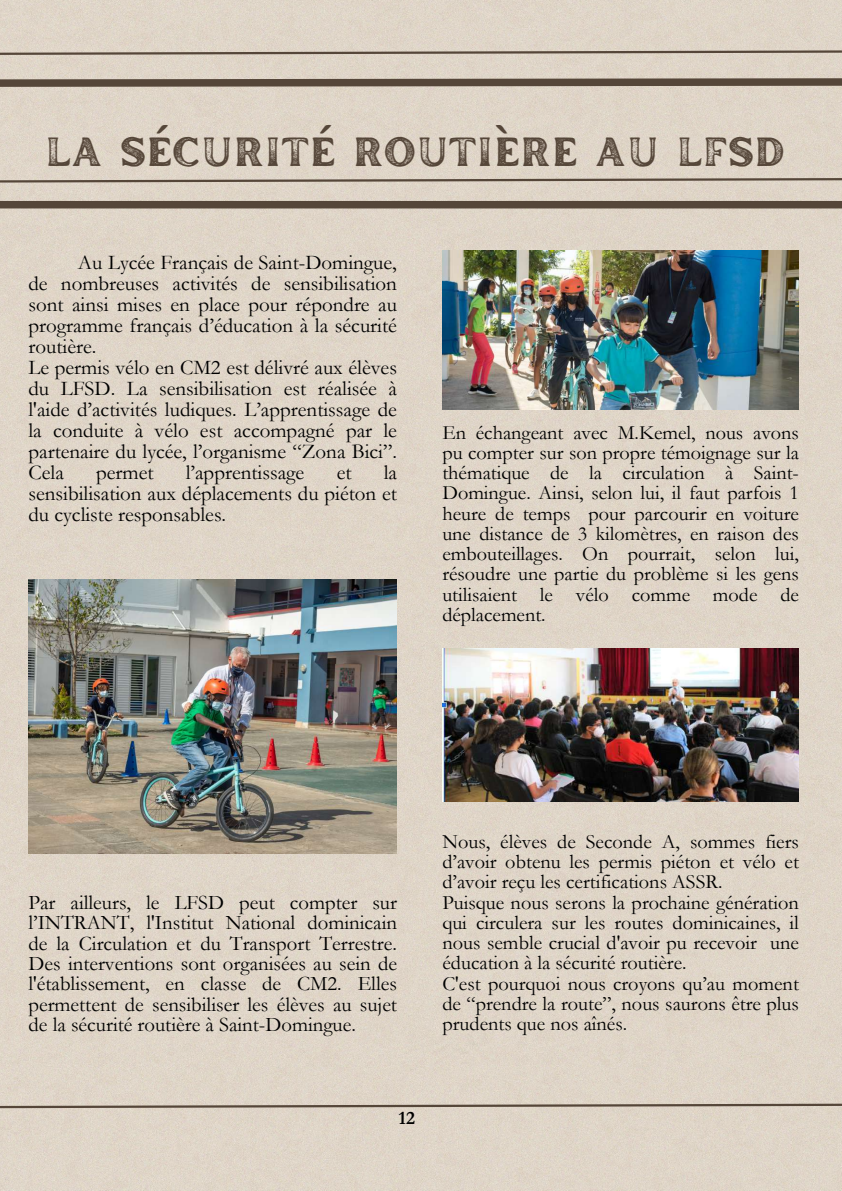
<style>
.page{position:relative;width:842px;height:1191px;background:#fff}
.page>*{position:absolute;margin:0;border:0;box-sizing:border-box;transform-origin:0 0}
.t1{font:40.7px "Inlander Texture";color:#554639}
.t2{font:21px/21px "Garamond";color:#000}
.t3{font:20.8px/20.2px "Garamond";color:#000;text-align:justify}
.t4{font:20.3px/20.2px "Garamond";color:#000;text-align:justify}
.t5{font:700 19px "Garamond";color:#000}
</style>
<div class="page">
<div style="left:0;top:0;width:842px;height:1190px;background:#dfd5c8"></div>
<svg style="left:0;top:74px;width:842px;height:17px;background:#a29588"></svg>
<div style="left:0;top:201px;width:842px;height:7px;background:#554639"></div>
<svg style="left:0;top:1102px;width:842px;height:7px;background:#b2a699"></svg>
<img style="left:28px;top:579px;width:369px;height:274px">
<img style="left:442px;top:251px;width:357px;height:159px">
<img style="left:442px;top:648px;width:357px;height:153px">
<svg style="left:0;top:49px;width:842px;height:7px;background:#b2a699"></svg>
<svg style="left:0;top:177px;width:842px;height:7px;background:#b2a699"></svg>
<h1 class="t1" style="left:45px;top:123px;width:741px">LA SÉCURITÉ ROUTIÈRE AU LFSD</h1>
<p class="t2" style="left:28px;top:252px;width:370px;text-indent:50px">Au Lycée Français de Saint-Domingue, de nombreuses activités de sensibilisation sont ainsi mises en place pour répondre au programme français d’éducation à la sécurité routière.<br>Le permis vélo en CM2 est délivré aux élèves du LFSD. La sensibilisation est réalisée à l'aide d’activités ludiques. L’apprentissage de la conduite à vélo est accompagné par le partenaire du lycée, l’organisme “Zona Bici”.<br>Cela</p>
<p class="t2" style="left:28px;top:462px;width:370px;text-align:justify;text-indent:355px">la sensibilisation aux déplacements du piéton et du cycliste responsables.</p>
<p class="t2" style="left:96px;top:462px;width:59px">permet</p>
<p class="t2" style="left:186px;top:462px;width:120px">l’apprentissage</p>
<p class="t2" style="left:337px;top:462px;width:16px">et</p>
<p class="t4" style="left:442px;top:422px;width:358px">En échangeant avec M.Kemel, nous avons pu compter sur son propre témoignage sur la thématique de la circulation à Saint-Domingue. Ainsi, selon lui, il faut parfois 1 heure de temps pour parcourir en voiture une distance de 3 kilomètres, en raison des embouteillages. On pourrait, selon lui, résoudre une partie du problème si les gens utilisaient le vélo comme mode de déplacement.</p>
<p class="t3" style="left:28px;top:892px;width:370px">Par ailleurs, le LFSD peut compter sur l’INTRANT, l'Institut National dominicain de la Circulation et du Transport Terrestre.<br>Des interventions sont organisées au sein de l'établissement, en classe de CM2. Elles permettent de sensibiliser les élèves au sujet de la sécurité routière à Saint-Domingue.</p>
<p class="t4" style="left:442px;top:831px;width:358px;text-align:left">Nous, élèves de Seconde A, sommes fiers d’avoir obtenu les permis piéton et vélo et d’avoir reçu les certifications ASSR.<br>Puisque nous serons la prochaine génération qui circulera sur les routes dominicaines, il nous semble crucial d'avoir pu recevoir une éducation à la sécurité routière.<br>C'est pourquoi nous croyons qu’au moment de “prendre la route”, nous saurons être plus prudents que nos aînés.</p>
<p class="t5" style="left:399px;top:1107px;width:18px">12</p>
</div>
